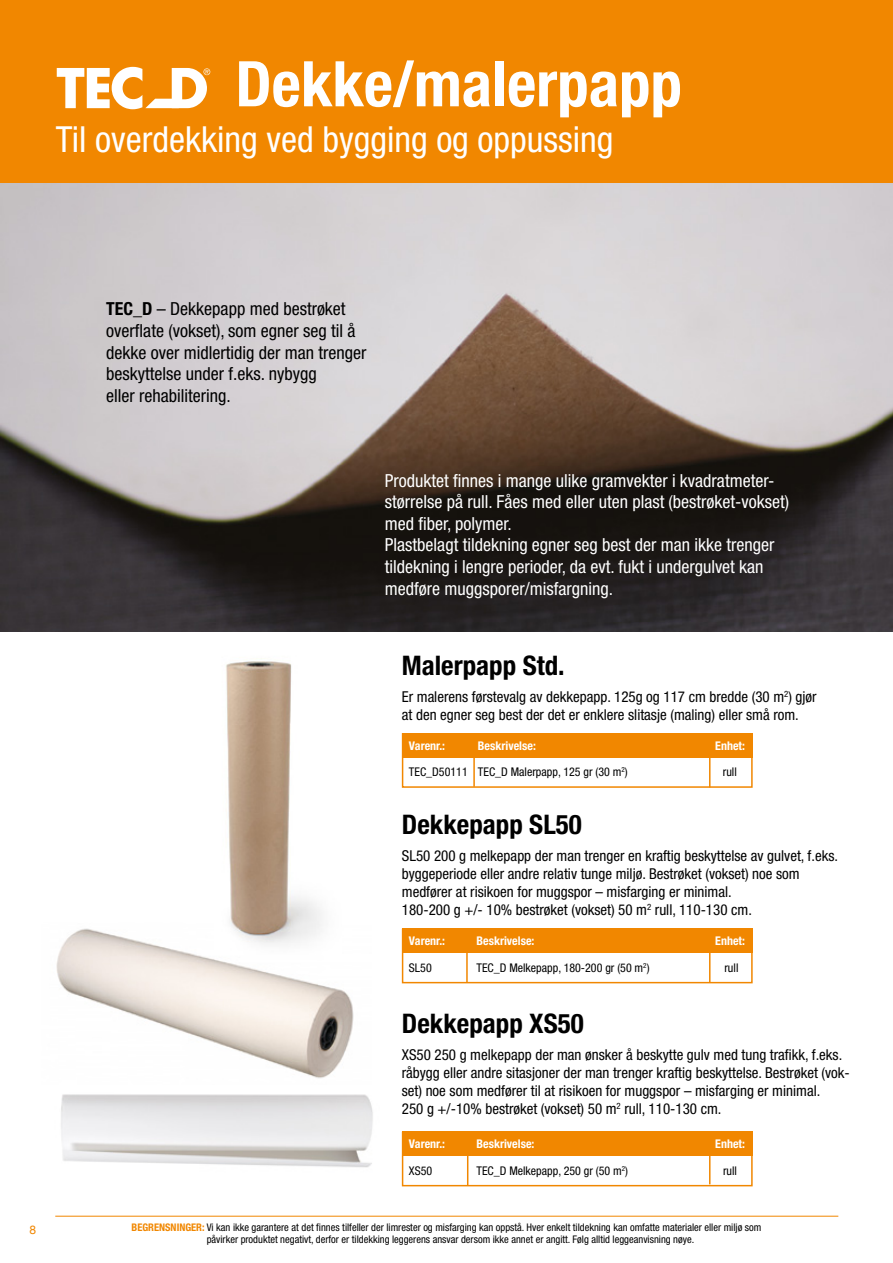
<style>
.page{position:relative;width:893px;height:1263px;background:#fff}
.page>*{position:absolute;margin:0;border:0;box-sizing:border-box;transform-origin:0 0}
.t1{font:700 condensed 63px "Helvetica Neue";color:#fff}
.t2{font:condensed 36px "Helvetica Neue";color:#fff}
.t3{font:700 condensed 27px "Helvetica Neue";color:#000}
.t4{font:condensed 18px/21.6px "Helvetica Neue";color:#fff}
.t5{font:condensed 18px/21.6px "Helvetica Neue";color:#000}
.t6{font:condensed 15px/18px "Helvetica Neue";color:#000}
.t7{font:condensed 12px "Helvetica Neue";color:#000}
.t8{font:700 condensed 12px "Helvetica Neue";color:#fff}
.t9{font:12px "Helvetica Neue";color:#f18700}
.t10{font:condensed 10.5px/12.6px "Helvetica Neue";color:#000}
.s1{font-weight:700}
.s2{font-weight:700;color:#f18700}
</style>
<div class="page">
<hr style="left:55px;top:1216px;width:783px;height:1px;background:#f18700">
<img style="left:0;top:183px;width:893px;height:448px">
<div style="left:0;top:0;width:893px;height:183px;background:#f18700"></div>
<svg style="left:57px;top:67px;width:153px;height:42px"></svg>
<div style="left:402px;top:733px;width:351px;height:55px;background:#fff;border:2px solid #f18700"></div>
<div style="left:403px;top:733px;width:350px;height:24px;background:#f18700"></div>
<hr style="left:473px;top:740px;width:2px;height:47px;background:#f18700">
<div style="left:402px;top:929px;width:351px;height:54px;background:#fff;border:2px solid #f18700"></div>
<div style="left:403px;top:929px;width:350px;height:24px;background:#f18700"></div>
<hr style="left:466px;top:936px;width:2px;height:46px;background:#f18700">
<div style="left:402px;top:1132px;width:351px;height:54px;background:#fff;border:2px solid #f18700"></div>
<div style="left:403px;top:1132px;width:350px;height:24px;background:#f18700"></div>
<hr style="left:467px;top:1139px;width:1px;height:46px;background:#f18700">
<hr style="left:709px;top:1148px;width:1px;height:36px;background:#f18700">
<hr style="left:709px;top:946px;width:1px;height:36px;background:#f18700">
<hr style="left:709px;top:751px;width:1px;height:36px;background:#f18700">
<img style="left:56px;top:928px;width:298px;height:150px">
<img style="left:215px;top:658px;width:127px;height:296px">
<h1 class="t1" style="left:235px;top:46px;width:448px">Dekke/malerpapp</h1>
<h2 class="t2" style="left:56px;top:118px;width:559px">Til overdekking ved bygging og oppussing</h2>
<p class="t9" style="left:29px;top:1221px;width:8px">8</p>
<p class="t5" style="left:106px;top:298px;width:262px"><span class="s1">TEC_D</span> – Dekkepapp med bestrøket overflate (vokset), som egner seg til å dekke over midlertidig der man trenger beskyttelse under f.eks. nybygg<br>eller rehabilitering.</p>
<p class="t4" style="left:385px;top:469px;width:406px">Produktet finnes i mange ulike gramvekter i kvadratmeter&shy;størrelse på rull. Fåes med eller uten plast (bestrøket-vokset) med fiber, polymer.<br>Plastbelagt tildekning egner seg best der man ikke trenger tildekning i lengre perioder, da evt. fukt i undergulvet kan medføre muggsporer/misfargning.</p>
<h3 class="t3" style="left:402px;top:649px;width:164px">Malerpapp Std.</h3>
<p class="t6" style="left:402px;top:687px;width:416px">Er malerens førstevalg av dekkepapp. 125g og 117 cm bredde (30 m<sup>2</sup>) gjør at den egner seg best der det er enklere slitasje (maling) eller små rom.</p>
<p class="t8" style="left:409px;top:738px;width:38px">Varenr.:</p>
<p class="t8" style="left:478px;top:738px;width:59px">Beskrivelse:</p>
<p class="t8" style="left:715px;top:738px;width:31px">Enhet:</p>
<p class="t7" style="left:409px;top:765px;width:220px">TEC_D50111 TEC_D Malerpapp, 125 gr (30 m<sup>2</sup>)</p>
<p class="t7" style="left:723px;top:765px;width:16px">rull</p>
<h3 class="t3" style="left:402px;top:807px;width:181px">Dekkepapp SL50</h3>
<p class="t6" style="left:402px;top:846px;width:438px">SL50 200 g melkepapp der man trenger en kraftig beskyttelse av gulvet, f.eks. byggeperiode eller andre relativ tunge miljø. Bestrøket (vokset) noe som medfører at risikoen for muggspor – misfarging er minimal.<br>180-200 g +/- 10% bestrøket (vokset) 50 m<sup>2</sup> rull, 110-130 cm.</p>
<p class="t8" style="left:409px;top:934px;width:38px">Varenr.:</p>
<p class="t8" style="left:476px;top:934px;width:59px">Beskrivelse:</p>
<p class="t8" style="left:715px;top:934px;width:31px">Enhet:</p>
<p class="t7" style="left:409px;top:961px;width:24px">SL50</p>
<p class="t7" style="left:476px;top:961px;width:175px">TEC_D Melkepapp, 180-200 gr (50 m<sup>2</sup>)</p>
<p class="t7" style="left:724px;top:961px;width:16px">rull</p>
<h3 class="t3" style="left:402px;top:1007px;width:183px">Dekkepapp XS50</h3>
<p class="t6" style="left:402px;top:1046px;width:449px">XS50 250 g melkepapp der man ønsker å beskytte gulv med tung trafikk, f.eks. råbygg eller andre sitasjoner der man trenger kraftig beskyttelse. Bestrøket (vok&shy;set) noe som medfører til at risikoen for muggspor – misfarging er minimal.<br>250 g +/-10% bestrøket (vokset) 50 m<sup>2</sup> rull, 110-130 cm.</p>
<p class="t8" style="left:409px;top:1137px;width:38px">Varenr.:</p>
<p class="t8" style="left:476px;top:1137px;width:59px">Beskrivelse:</p>
<p class="t8" style="left:715px;top:1137px;width:31px">Enhet:</p>
<p class="t7" style="left:409px;top:1164px;width:25px">XS50</p>
<p class="t7" style="left:476px;top:1164px;width:153px">TEC_D Melkepapp, 250 gr (50 m<sup>2</sup>)</p>
<p class="t7" style="left:723px;top:1164px;width:16px">rull</p>
<p class="t10" style="left:207px;top:1221px;width:556px;text-indent:-75px"><span class="s2">BEGRENSNINGER:</span> Vi kan ikke garantere at det finnes tilfeller der limrester og misfarging kan oppstå. Hver enkelt tildekning kan omfatte materialer eller miljø som påvirker produktet negativt, derfor er tildekking leggerens ansvar dersom ikke annet er angitt. Følg alltid leggeanvisning nøye.</p>
</div>
